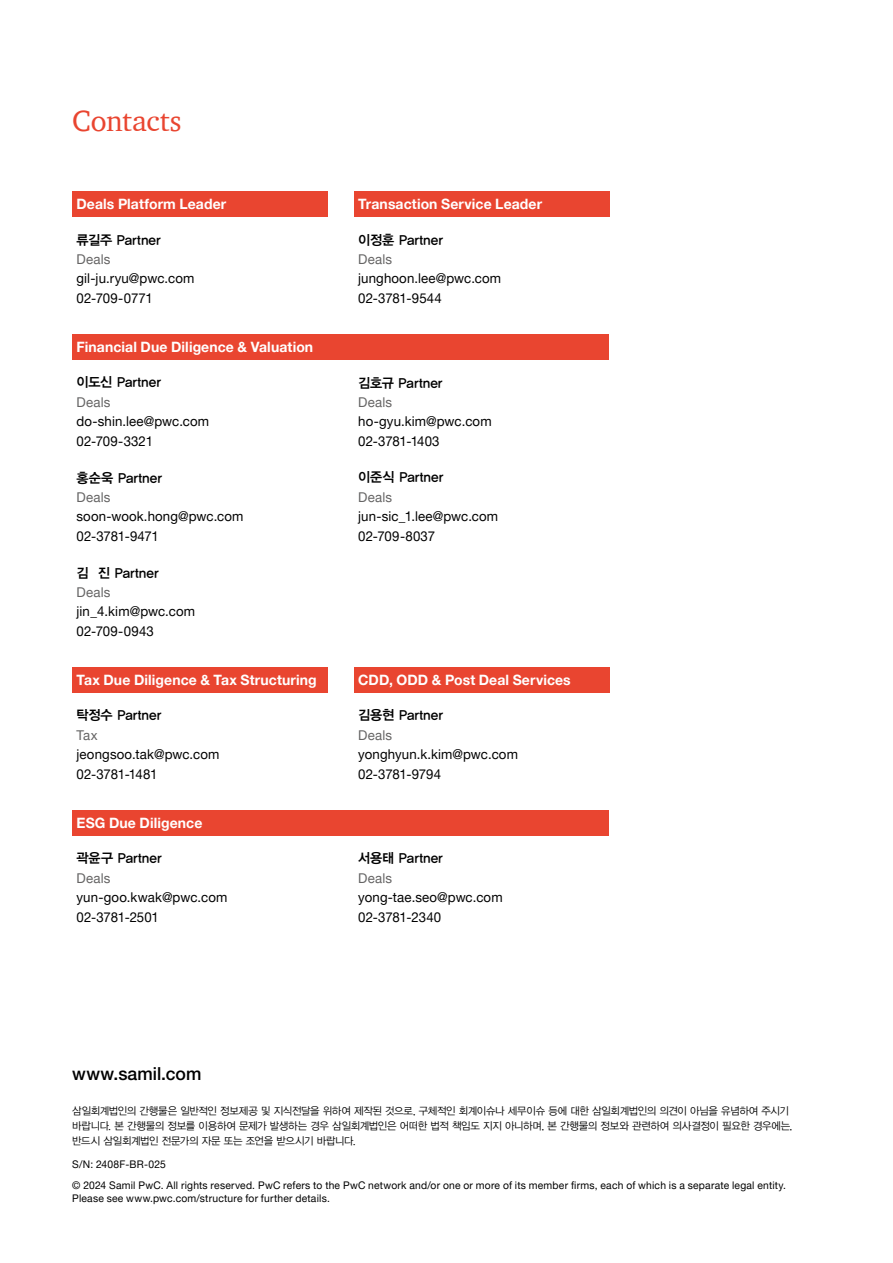
<style>
.page{position:relative;width:893px;height:1263px;background:#fff}
.page>*{position:absolute;margin:0;border:0;box-sizing:border-box;transform-origin:0 0}
.t1{font:30px "ITC Charter Com";letter-spacing:-.005em;color:#e94530}
.t2{font:500 18px "Helvetica Neue";letter-spacing:.005em;color:#000}
.t3{font:700 14.25px "Helvetica Neue LT Pro";letter-spacing:.01em;color:#fff}
.t4{font:13.5px/19.5px "Helvetica Neue LT Pro";letter-spacing:.01em;color:#000}
.t5{font:13.5px "YDVYGO34";color:#000}
.t6{font:13.5px "Helvetica Neue LT Pro";letter-spacing:.015em;color:#656464}
.t7{font:10.5px/21.1px "Helvetica Neue LT Pro";letter-spacing:.02em;color:#000}
.t8{font:10.5px/15px "YDVYGO32";letter-spacing:-.03em;color:#000}
</style>
<div class="page">
<div style="left:72px;top:334px;width:537px;height:26px;background:#e94530"></div>
<div style="left:72px;top:191px;width:255px;height:26px;background:#e94530"></div>
<div style="left:354px;top:191px;width:255px;height:26px;background:#e94530"></div>
<div style="left:72px;top:667px;width:255px;height:26px;background:#e94530"></div>
<div style="left:354px;top:667px;width:255px;height:26px;background:#e94530"></div>
<div style="left:72px;top:810px;width:537px;height:25px;background:#e94530"></div>
<h1 class="t1" style="left:72px;top:103px;width:111px">Contacts</h1>
<p class="t3" style="left:77px;top:195px;width:151px">Deals Platform Leader</p>
<p class="t3" style="left:358px;top:195px;width:185px">Transaction Service Leader</p>
<p class="t5" style="left:77px;top:230px;width:86px">류길주 Partner</p>
<p class="t6" style="left:77px;top:251px;width:35px">Deals</p>
<p class="t4" style="left:77px;top:268px;width:119px">gil-ju.ryu@pwc.com<br>02-709-0771</p>
<p class="t5" style="left:358px;top:230px;width:86px">이정훈 Partner</p>
<p class="t6" style="left:358px;top:251px;width:35px">Deals</p>
<p class="t4" style="left:358px;top:268px;width:144px">junghoon.lee@pwc.com<br>02-3781-9544</p>
<p class="t3" style="left:77px;top:338px;width:238px">Financial Due Diligence &amp; Valuation</p>
<p class="t5" style="left:77px;top:373px;width:86px">이도신 Partner</p>
<p class="t6" style="left:77px;top:394px;width:35px">Deals</p>
<p class="t4" style="left:77px;top:411px;width:134px">do-shin.lee@pwc.com<br>02-709-3321</p>
<p class="t5" style="left:77px;top:468px;width:87px">홍순욱 Partner</p>
<p class="t6" style="left:77px;top:489px;width:35px">Deals</p>
<p class="t4" style="left:77px;top:506px;width:169px">soon-wook.hong@pwc.com<br>02-3781-9471</p>
<p class="t5" style="left:77px;top:563px;width:84px">김 진 Partner</p>
<p class="t6" style="left:77px;top:584px;width:35px">Deals</p>
<p class="t4" style="left:77px;top:601px;width:120px">jin_4.kim@pwc.com<br>02-709-0943</p>
<p class="t3" style="left:77px;top:671px;width:242px">Tax Due Diligence &amp; Tax Structuring</p>
<p class="t5" style="left:77px;top:706px;width:86px">탁정수 Partner</p>
<p class="t6" style="left:77px;top:726px;width:23px">Tax</p>
<p class="t4" style="left:77px;top:744px;width:144px">jeongsoo.tak@pwc.com<br>02-3781-1481</p>
<p class="t3" style="left:77px;top:814px;width:127px">ESG Due Diligence</p>
<p class="t5" style="left:77px;top:849px;width:87px">곽윤구 Partner</p>
<p class="t6" style="left:77px;top:869px;width:35px">Deals</p>
<p class="t4" style="left:77px;top:887px;width:152px">yun-goo.kwak@pwc.com<br>02-3781-2501</p>
<p class="t5" style="left:358px;top:373px;width:86px">김호규 Partner</p>
<p class="t6" style="left:358px;top:394px;width:35px">Deals</p>
<p class="t4" style="left:358px;top:411px;width:135px">ho-gyu.kim@pwc.com<br>02-3781-1403</p>
<p class="t5" style="left:358px;top:468px;width:87px">이준식 Partner</p>
<p class="t6" style="left:358px;top:489px;width:35px">Deals</p>
<p class="t4" style="left:358px;top:506px;width:141px">jun-sic_1.lee@pwc.com<br>02-709-8037</p>
<p class="t3" style="left:358px;top:671px;width:214px">CDD, ODD &amp; Post Deal Services</p>
<p class="t5" style="left:358px;top:706px;width:86px">김용현 Partner</p>
<p class="t6" style="left:358px;top:726px;width:35px">Deals</p>
<p class="t4" style="left:358px;top:744px;width:161px">yonghyun.k.kim@pwc.com<br>02-3781-9794</p>
<p class="t5" style="left:358px;top:849px;width:86px">서용태 Partner</p>
<p class="t6" style="left:358px;top:869px;width:35px">Deals</p>
<p class="t4" style="left:358px;top:887px;width:146px">yong-tae.seo@pwc.com<br>02-3781-2340</p>
<h2 class="t2" style="left:72px;top:1063px;width:131px">www.samil.com</h2>
<p class="t8" style="left:72px;top:1102px;width:722px">삼일회계법인의 간행물은 일반적인 정보제공 및 지식전달을 위하여 제작된 것으로, 구체적인 회계이슈나 세무이슈 등에 대한 삼일회계법인의 의견이 아님을 유념하여 주시기 바랍니다. 본 간행물의 정보를 이용하여 문제가 발생하는 경우 삼일회계법인은 어떠한 법적 책임도 지지 아니하며, 본 간행물의 정보와 관련하여 의사결정이 필요한 경우에는, 반드시 삼일회계법인 전문가의 자문 또는 조언을 받으시기 바랍니다.</p>
<p class="t7" style="left:72px;top:1153px;width:715px">S/N: 2408F-BR-025<br>© 2024 Samil PwC. All rights reserved. PwC refers to the PwC network and/or one or more of its member firms, each of which is a separate legal entity.</p>
<p class="t7" style="left:72px;top:1187px;width:259px">Please see www.pwc.com/structure for further details.</p>
</div>
